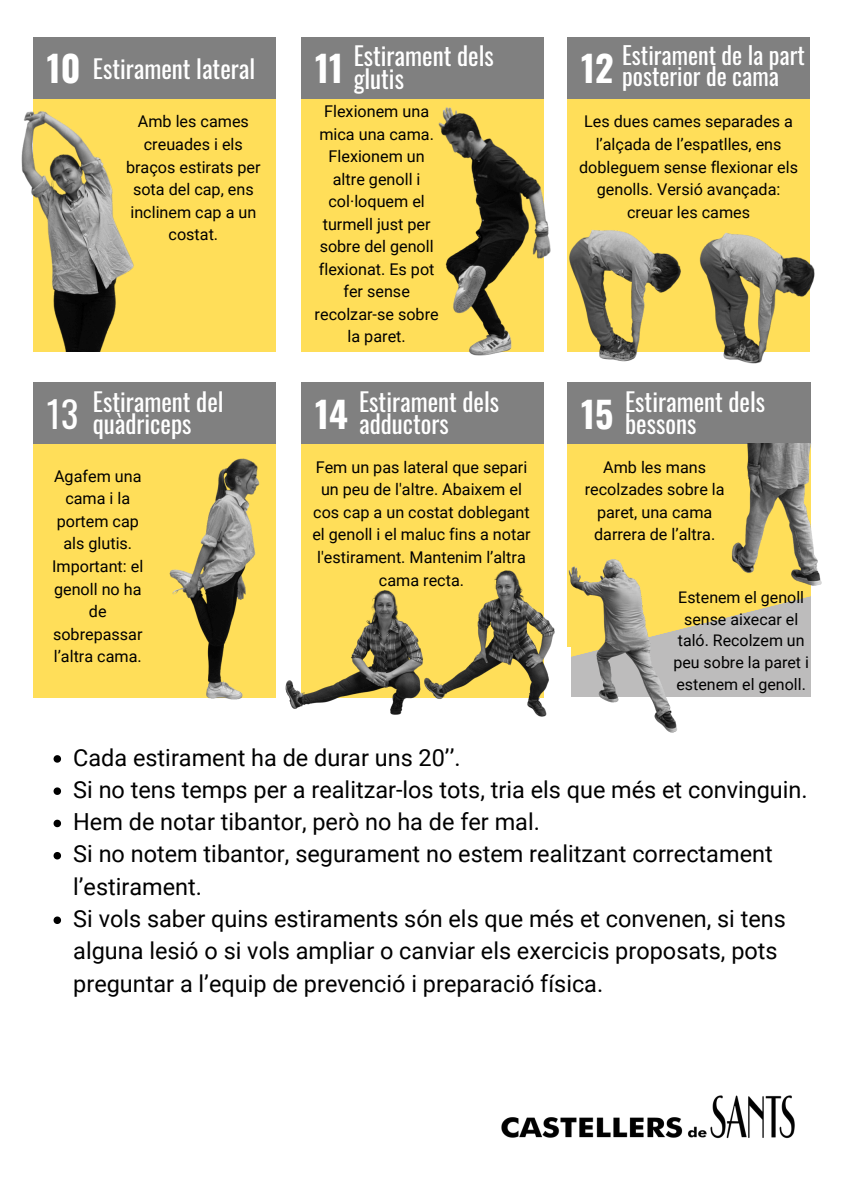
<style>
.page{position:relative;width:842px;height:1191px;background:#fff}
.page>*{position:absolute;margin:0;border:0;box-sizing:border-box;transform-origin:0 0}
.t1{font:700 36px "Oswald";color:#fff}
.t2{font:36px "Oswald";color:#fff}
.t3{font:25px/22.5px "Oswald";color:#fff}
.t4{font:24px/21.8px "Oswald";color:#fff}
.t5{font:23.5px/32.2px "Roboto";color:#000}
.t6{font:16.2px/22.5px "Roboto";color:#000;text-align:center}
.t7{font:16px/21.8px "Roboto";color:#000;text-align:center}
</style>
<div class="page">
<div style="left:33px;top:98px;width:243px;height:254px;background:#ffde59"></div>
<div style="left:33px;top:37px;width:243px;height:61px;background:#808080"></div>
<div style="left:301px;top:37px;width:243px;height:61px;background:#808080"></div>
<div style="left:567px;top:98px;width:243px;height:254px;background:#ffde59"></div>
<div style="left:567px;top:37px;width:243px;height:61px;background:#808080"></div>
<div style="left:33px;top:444px;width:243px;height:253px;background:#ffde59"></div>
<div style="left:33px;top:382px;width:243px;height:62px;background:#808080"></div>
<div style="left:301px;top:444px;width:243px;height:253px;background:#ffde59"></div>
<div style="left:301px;top:382px;width:243px;height:62px;background:#808080"></div>
<div style="left:567px;top:444px;width:244px;height:253px;background:#ffde59"></div>
<div style="left:567px;top:382px;width:244px;height:62px;background:#808080"></div>
<div style="left:685px;top:639px;width:126px;height:58px;background:#bdbcbc"></div>
<img style="left:501px;top:1095px;width:294px;height:44px">
<img style="left:21px;top:98px;width:122px;height:254px">
<img style="left:246px;top:98px;width:305px;height:258px">
<img style="left:569px;top:229px;width:112px;height:133px">
<img style="left:699px;top:232px;width:116px;height:132px">
<img style="left:164px;top:458px;width:104px;height:242px">
<img style="left:285px;top:590px;width:133px;height:125px">
<img style="left:418px;top:570px;width:137px;height:147px">
<img style="left:567px;top:559px;width:118px;height:174px">
<img style="left:619px;top:444px;width:203px;height:195px">
<svg style="left:54px;top:755px;width:7px;height:7px"></svg>
<svg style="left:54px;top:787px;width:7px;height:7px"></svg>
<svg style="left:54px;top:819px;width:7px;height:8px"></svg>
<svg style="left:54px;top:852px;width:7px;height:7px"></svg>
<svg style="left:54px;top:916px;width:7px;height:7px"></svg>
<p class="t1" style="left:315px;top:40px;width:29px">11</p>
<p class="t4" style="left:622px;top:43px;width:184px">Estirament de la part posterior de cama</p>
<h1 class="t6" style="left:579px;top:111px;width:220px">Les dues cames separades a l’alçada de l’espatlles, ens dobleguem sense flexionar els genolls. Versió avançada: creuar les cames</h1>
<h1 class="t1" style="left:47px;top:40px;width:35px">10</h1>
<p class="t3" style="left:354px;top:44px;width:142px">Estirament dels glutis</p>
<p class="t6" style="left:315px;top:100px;width:126px">Flexionem una mica una cama.<br>Flexionem un altre genoll i col·loquem el turmell just per sobre del genoll flexionat. Es pot fer sense recolzar-se sobre la paret.</p>
<p class="t1" style="left:581px;top:40px;width:34px">12</p>
<h1 class="t3" style="left:93px;top:56px;width:164px">Estirament lateral</h1>
<p class="t6" style="left:126px;top:111px;width:136px">Amb les cames creuades i els braços estirats per sota del cap, ens inclinem cap a un costat.</p>
<p class="t2" style="left:47px;top:386px;width:33px">13</p>
<p class="t3" style="left:359px;top:389px;width:142px">Estirament dels adductors</p>
<p class="t6" style="left:312px;top:456px;width:220px">Fem un pas lateral que separi un peu de l'altre. Abaixem el cos cap a un costat doblegant el genoll i el maluc fins a notar l'estirament. Mantenim l’altra cama recta.</p>
<p class="t3" style="left:93px;top:389px;width:132px">Estirament del quàdriceps</p>
<p class="t6" style="left:54px;top:465px;width:89px">Agafem una cama i la portem cap als glutis.</p>
<p class="t6" style="left:52px;top:555px;width:93px">Important: el genoll no ha de sobrepassar l’altra cama.</p>
<p class="t1" style="left:315px;top:386px;width:34px">14</p>
<p class="t3" style="left:625px;top:389px;width:142px">Estirament dels</p>
<p class="t1" style="left:581px;top:386px;width:34px">15</p>
<p class="t3" style="left:625px;top:411px;width:73px">bessons</p>
<p class="t6" style="left:585px;top:456px;width:141px">Amb les mans recolzades sobre la paret, una cama darrera de l’altra.</p>
<p class="t7" style="left:673px;top:586px;width:137px">Estenem el genoll sense aixecar el taló. Recolzem un peu sobre la paret i estenem el genoll.</p>
<p class="t5" style="left:73px;top:741px;width:389px">Cada estirament ha de durar uns 20’’.</p>
<p class="t5" style="left:73px;top:773px;width:736px">Si no tens temps per a realitzar-los tots, tria els que més et convinguin.</p>
<p class="t5" style="left:73px;top:806px;width:468px">Hem de notar tibantor, però no ha de fer mal.</p>
<p class="t5" style="left:73px;top:838px;width:701px">Si no notem tibantor, segurament no estem realitzant correctament l’estirament.</p>
<p class="t5" style="left:73px;top:902px;width:714px">Si vols saber quins estiraments són els que més et convenen, si tens alguna lesió o si vols ampliar o canviar els exercicis proposats, pots preguntar a l’equip de prevenció i preparació física.</p>
</div>
